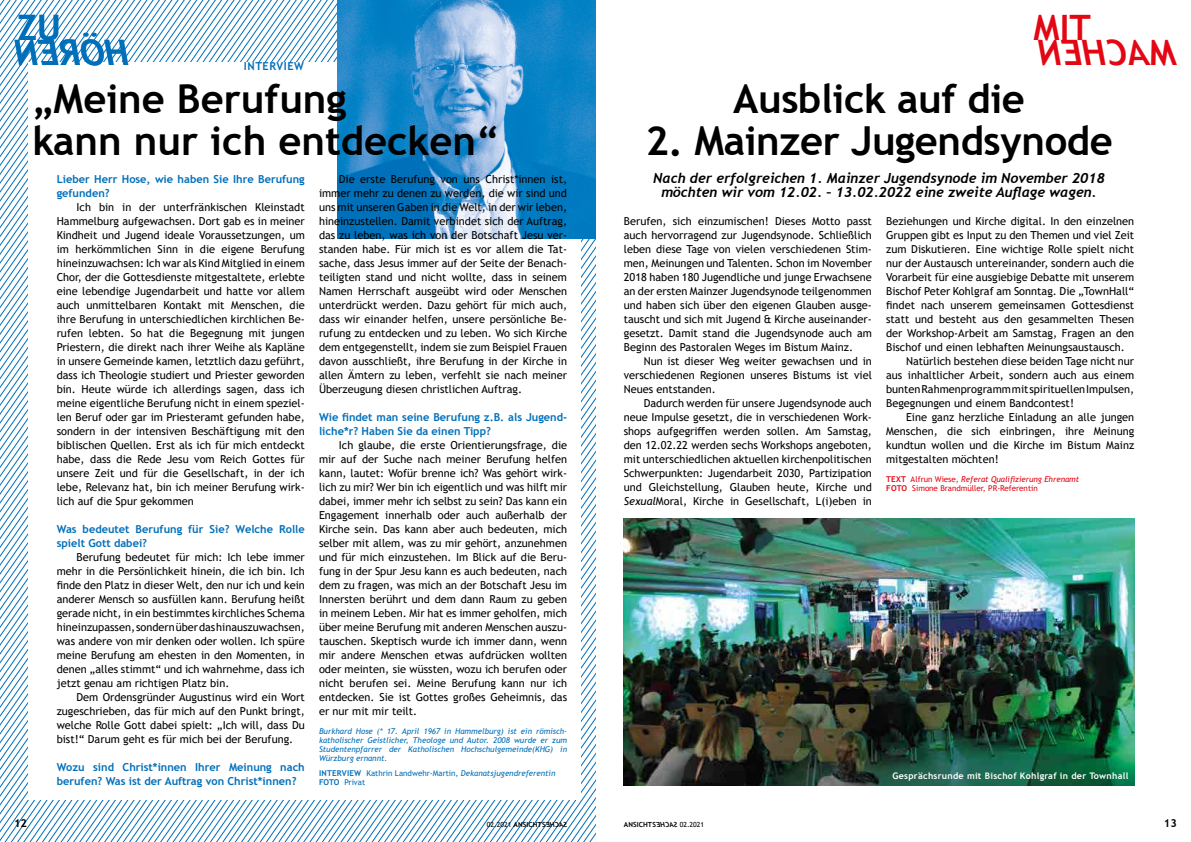
<style>
.page{position:relative;width:1191px;height:842px;background:#fff}
.page>*{position:absolute;margin:0;border:0;box-sizing:border-box;transform-origin:0 0}
.t1{font:700 40px/42px "Trebuchet MS";letter-spacing:-.01em;color:#000}
.t2{font:700 35px "Trebuchet MS";color:#e30613}
.t3{font:700 35px "Trebuchet MS";color:#006fb9}
.t4{font:italic 700 14px/14px "Trebuchet";color:#000;text-align:center}
.t5{font:11px/14px "Trebuchet MS";color:#000;text-align:justify}
.t6{font:700 11px/14px "Trebuchet MS";color:#006fb9}
.t7{font:700 11px "Trebuchet MS";letter-spacing:.05em;color:#006fb9}
.t8{font:700 11px "Trebuchet MS";color:#000}
.t9{font:700 9px "Trebuchet MS";letter-spacing:.03em;color:#fff}
.t10{font:italic 8px/9px "Trebuchet MS";color:#006fb9;text-align:justify}
.t11{font:8px/9px "Trebuchet MS";color:#e30613}
.t12{font:8px/9px "Trebuchet MS";color:#006fb9}
.t13{font:700 7px "Trebuchet MS";letter-spacing:.01em;color:#000}
.t14{font:7px "Trebuchet MS";color:#000}
.s1{font-weight:700}
.s2{font-style:italic}
.s3{font-weight:400}
</style>
<div class="page">
<svg style="left:0;top:0;width:404px;height:842px"></svg>
<svg style="left:404px;top:239px;width:191px;height:603px"></svg>
<div style="left:28px;top:62px;width:553px;height:737px;background:#fff"></div>
<img style="left:337px;top:0;width:258px;height:239px">
<img style="left:624px;top:519px;width:510px;height:266px">
<svg style="left:546px;top:822px;width:21px;height:5px"></svg>
<svg style="left:15px;top:33px;width:113px;height:32px"></svg>
<h2 class="t3" style="left:18px;top:6px;width:45px">ZU</h2>
<p class="t7" style="left:244px;top:60px;width:61px">INTERVIEW</p>
<h1 class="t1" style="left:33px;top:78px;width:468px">„Meine Berufung<br>kann nur ich entdecken“</h1>
<p class="t6" style="left:57px;top:172px;width:250px">Lieber Herr Hose, wie haben Sie Ihre Berufung gefunden?</p>
<p class="t5" style="left:57px;top:200px;width:250px;text-indent:20px">Ich bin in der unterfränkischen Kleinstadt Hammelburg aufgewachsen. Dort gab es in meiner Kindheit und Jugend ideale Voraussetzungen, um im herkömmlichen Sinn in die eigene Berufung hineinzuwachsen: Ich war als Kind Mitglied in einem Chor, der die Gottesdienste mitgestaltete, erlebte eine lebendige Jugendarbeit und hatte vor allem auch unmittelbaren Kontakt mit Menschen, die ihre Berufung in unterschiedlichen kirchlichen Be&shy;rufen lebten. So hat die Begegnung mit jungen Priestern, die direkt nach ihrer Weihe als Kapläne in unsere Gemeinde kamen, letztlich dazu geführt, dass ich Theologie studiert und Priester geworden bin. Heute würde ich allerdings sagen, dass ich meine eigentliche Berufung nicht in einem speziel&shy;len Beruf oder gar im Priesteramt gefunden habe, sondern in der intensiven Beschäftigung mit den biblischen Quellen. Erst als ich für mich entdeckt habe, dass die Rede Jesu vom Reich Gottes für unsere Zeit und für die Gesellschaft, in der ich lebe, Relevanz hat, bin ich meiner Berufung wirk&shy;lich auf die Spur gekommen</p>
<p class="t6" style="left:57px;top:522px;width:250px">Was bedeutet Berufung für Sie? Welche Rolle spielt Gott dabei?</p>
<p class="t5" style="left:57px;top:550px;width:250px;text-indent:20px">Berufung bedeutet für mich: Ich lebe immer mehr in die Persönlichkeit hinein, die ich bin. Ich finde den Platz in dieser Welt, den nur ich und kein anderer Mensch so ausfüllen kann. Berufung heißt gerade nicht, in ein bestimmtes kirchliches Schema hineinzupassen, sondern über das hinauszuwachsen, was andere von mir denken oder wollen. Ich spüre meine Berufung am ehesten in den Momenten, in denen „alles stimmt“ und ich wahrnehme, dass ich jetzt genau am richtigen Platz bin.</p>
<p class="t5" style="left:57px;top:690px;width:250px;text-indent:20px">Dem Ordensgründer Augustinus wird ein Wort zugeschrieben, das für mich auf den Punkt bringt, welche Rolle Gott dabei spielt: „Ich will, dass Du bist!“ Darum geht es für mich bei der Berufung.</p>
<p class="t6" style="left:57px;top:760px;width:250px">Wozu sind Christ*innen Ihrer Meinung nach berufen? Was ist der Auftrag von Christ*innen?</p>
<p class="t5" style="left:319px;top:172px;width:250px;text-indent:20px">Die erste Berufung von uns Christ*innen ist, immer mehr zu denen zu werden, die wir sind und uns mit unseren Gaben in die Welt, in der wir leben, hineinzustellen. Damit verbindet sich der Auftrag, das zu leben, was ich von der Botschaft Jesu ver&shy;standen habe. Für mich ist es vor allem die Tat&shy;sache, dass Jesus immer auf der Seite der Benach&shy;teiligten stand und nicht wollte, dass in seinem Namen Herrschaft ausgeübt wird oder Menschen unterdrückt werden. Dazu gehört für mich auch, dass wir einander helfen, unsere persönliche Be&shy;rufung zu entdecken und zu leben. Wo sich Kirche dem entgegenstellt, indem sie zum Beispiel Frauen davon ausschließt, ihre Berufung in der Kirche in allen Ämtern zu leben, verfehlt sie nach meiner Überzeugung diesen christlichen Auftrag.</p>
<p class="t6" style="left:319px;top:410px;width:250px">Wie findet man seine Berufung z.B. als Jugend&shy;liche*r? Haben Sie da einen Tipp?</p>
<p class="t5" style="left:319px;top:438px;width:250px;text-indent:20px">Ich glaube, die erste Orientierungsfrage, die mir auf der Suche nach meiner Berufung helfen kann, lautet: Wofür brenne ich? Was gehört wirk&shy;lich zu mir? Wer bin ich eigentlich und was hilft mir dabei, immer mehr ich selbst zu sein? Das kann ein Engagement innerhalb oder auch außerhalb der Kirche sein. Das kann aber auch bedeuten, mich selber mit allem, was zu mir gehört, anzunehmen und für mich einzustehen. Im Blick auf die Beru&shy;fung in der Spur Jesu kann es auch bedeuten, nach dem zu fragen, was mich an der Botschaft Jesu im Innersten berührt und dem dann Raum zu geben in meinem Leben. Mir hat es immer geholfen, mich über meine Berufung mit anderen Menschen auszu&shy;tauschen. Skeptisch wurde ich immer dann, wenn mir andere Menschen etwas aufdrücken wollten oder meinten, sie wüssten, wozu ich berufen oder nicht berufen sei. Meine Berufung kann nur ich entdecken. Sie ist Gottes großes Geheimnis, das er nur mit mir teilt.</p>
<p class="t10" style="left:319px;top:727px;width:250px">Burkhard Hose (* 17. April 1967 in Hammelburg) ist ein römisch&shy;katholischer Geistlicher, Theologe und Autor. 2008 wurde er zum Studentenpfarrer der Katholischen Hochschulgemeinde(KHG) in Würzburg ernannt.</p>
<p class="t12" style="left:319px;top:769px;width:238px"><span class="s1">INTERVIEW</span> Kathrin Landwehr-Martin, <span class="s2">Dekanatsjugendreferentin<br></span><span class="s1">FOTO</span> Privat</p>
<h2 class="t2" style="left:1033px;top:6px;width:59px">MIT</h2>
<h1 class="t1" style="left:733px;top:78px;width:293px">Ausblick auf die</h1>
<h1 class="t1" style="left:645px;top:120px;width:469px">2. Mainzer Jugendsynode</h1>
<p class="t4" style="left:653px;top:170px;width:453px">Nach der erfolgreichen 1. Mainzer Jugendsynode im November 2018 möchten wir vom 12.02. – 13.02.2022 eine zweite Auflage wagen.</p>
<p class="t5" style="left:886px;top:214px;width:250px">Beziehungen und Kirche digital. In den einzelnen</p>
<p class="t5" style="left:886px;top:228px;width:250px">Gruppen gibt es Input zu den Themen und viel Zeit</p>
<p class="t5" style="left:886px;top:242px;width:250px">zum Diskutieren. Eine wichtige Rolle spielt nicht</p>
<p class="t5" style="left:886px;top:256px;width:250px">nur der Austausch untereinander, sondern auch die</p>
<p class="t5" style="left:886px;top:270px;width:250px">Vorarbeit für eine ausgiebige Debatte mit unserem</p>
<p class="t5" style="left:886px;top:284px;width:250px">Bischof Peter Kohlgraf am Sonntag. Die „TownHall“</p>
<p class="t5" style="left:886px;top:298px;width:250px">findet nach unserem gemeinsamen Gottesdienst</p>
<p class="t5" style="left:886px;top:312px;width:250px">statt und besteht aus den gesammelten Thesen</p>
<p class="t5" style="left:886px;top:326px;width:250px">der Workshop-Arbeit am Samstag, Fragen an den</p>
<p class="t5" style="left:886px;top:340px;width:240px">Bischof und einen lebhaften Meinungsaustausch.</p>
<p class="t5" style="left:906px;top:354px;width:230px">Natürlich bestehen diese beiden Tage nicht nur</p>
<p class="t5" style="left:886px;top:368px;width:250px">aus inhaltlicher Arbeit, sondern auch aus einem</p>
<p class="t5" style="left:886px;top:382px;width:250px">bunten Rahmenprogramm mit spirituellen Impulsen,</p>
<p class="t5" style="left:886px;top:396px;width:189px">Begegnungen und einem Bandcontest!</p>
<p class="t5" style="left:906px;top:410px;width:230px">Eine ganz herzliche Einladung an alle jungen</p>
<p class="t5" style="left:886px;top:424px;width:250px">Menschen, die sich einbringen, ihre Meinung</p>
<p class="t5" style="left:886px;top:438px;width:250px">kundtun wollen und die Kirche im Bistum Mainz</p>
<p class="t5" style="left:886px;top:452px;width:114px">mitgestalten möchten!</p>
<p class="t11" style="left:886px;top:475px;width:195px"><span class="s1">TEXT</span> Alfrun Wiese, <span class="s2">Referat Qualifizierung Ehrenamt<br></span><span class="s1">FOTO</span> Simone Brandmüller, PR-Referentin</p>
<p class="t5" style="left:624px;top:214px;width:250px">Berufen, sich einzumischen! Dieses Motto passt auch hervorragend zur Jugendsynode. Schließlich leben diese Tage von vielen verschiedenen Stim&shy;men, Meinungen und Talenten. Schon im November 2018 haben 180 Jugendliche und junge Erwachsene an der ersten Mainzer Jugendsynode teilgenommen und haben sich über den eigenen Glauben ausge&shy;tauscht und sich mit Jugend &amp; Kirche auseinander&shy;gesetzt. Damit stand die Jugendsynode auch am Beginn des Pastoralen Weges im Bistum Mainz.</p>
<p class="t5" style="left:624px;top:354px;width:250px;text-indent:20px">Nun ist dieser Weg weiter gewachsen und in verschiedenen Regionen unseres Bistums ist viel Neues entstanden.</p>
<p class="t5" style="left:624px;top:396px;width:250px;text-indent:20px">Dadurch werden für unsere Jugendsynode auch neue Impulse gesetzt, die in verschiedenen Work&shy;shops aufgegriffen werden sollen. Am Samstag, den 12.02.22 werden sechs Workshops angeboten, mit unterschiedlichen aktuellen kirchenpolitischen Schwerpunkten: Jugendarbeit 2030, Partizipation und Gleichstellung, Glauben heute, Kirche und <span class="s2">Sexual</span>Moral, Kirche in Gesellschaft, L(i)eben in</p>
<p class="t9" style="left:892px;top:770px;width:237px">Gesprächsrunde mit Bischof Kohlgraf in der Townhall</p>
<p class="t8" style="left:14px;top:816px;width:14px">12</p>
<p class="t13" style="left:487px;top:820px;width:60px"><span class="s3">02.2021</span> ANSICHTS</p>
<p class="t13" style="left:624px;top:820px;width:34px">ANSICHTS</p>
<p class="t14" style="left:679px;top:820px;width:26px">02.2021</p>
<p class="t8" style="left:1163px;top:816px;width:14px">13</p>
</div>
